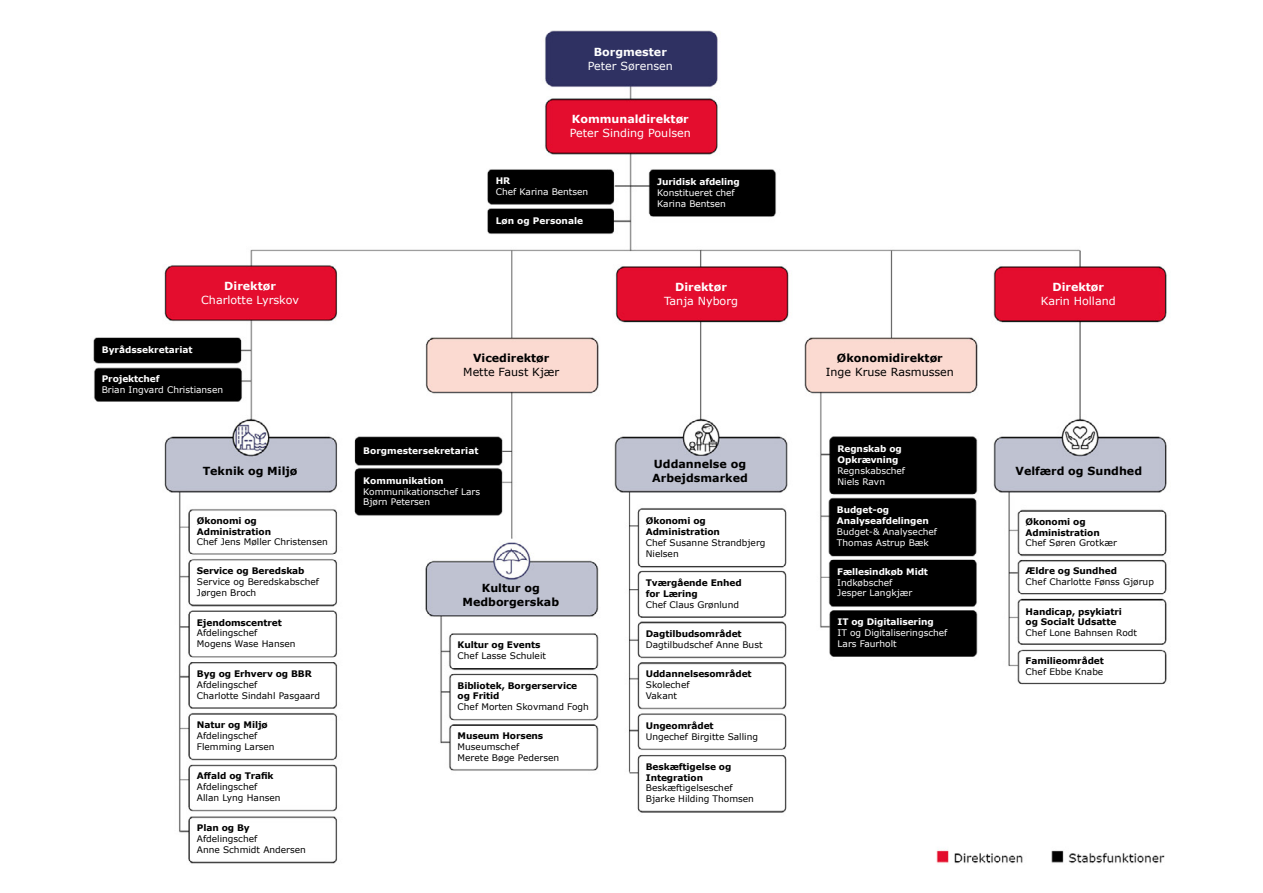
<style>
.page{position:relative;width:1263px;height:893px;background:#fff}
.page>*{position:absolute;margin:0;border:0;box-sizing:border-box;transform-origin:0 0}
.t1{font:700 11.1px/14px "Verdana";color:#000}
.t2{font:11.1px "Verdana";color:#fff}
.t3{font:700 11.1px "Verdana";color:#fff}
.t4{font:11.1px "Verdana";color:#000}
.t5{font:9px/10.8px "Verdana";color:#000}
.t6{font:700 9px/10.8px "Verdana";letter-spacing:-.01em;color:#000}
.t7{font:9px/10.8px "Verdana";color:#fff}
.t8{font:700 9px/10.8px "Verdana";letter-spacing:-.01em;color:#fff}
</style>
<div class="page">
<img style="left:93px;top:30px;width:1074px;height:834px">
<p class="t3" style="left:224px;top:278px;width:53px">Direktør</p>
<p class="t2" style="left:201px;top:292px;width:99px">Charlotte Lyrskov</p>
<p class="t8" style="left:102px;top:344px;width:92px">Byrådssekretariat</p>
<p class="t8" style="left:102px;top:373px;width:59px">Projektchef</p>
<p class="t7" style="left:102px;top:384px;width:123px">Brian Ingvard Christiansen</p>
<p class="t1" style="left:203px;top:464px;width:96px">Teknik og Miljø</p>
<p class="t6" style="left:197px;top:515px;width:76px">Økonomi og<br>Administration</p>
<p class="t5" style="left:197px;top:537px;width:132px">Chef Jens Møller Christensen</p>
<p class="t6" style="left:197px;top:565px;width:109px">Service og Beredskab</p>
<p class="t5" style="left:197px;top:576px;width:124px">Service og Beredskabschef<br>Jørgen Broch</p>
<p class="t6" style="left:197px;top:617px;width:86px">Ejendomscentret</p>
<p class="t5" style="left:197px;top:628px;width:100px">Afdelingschef<br>Mogens Wase Hansen</p>
<p class="t6" style="left:197px;top:668px;width:116px">Byg og Erhverv og BBR</p>
<p class="t5" style="left:197px;top:679px;width:125px">Afdelingschef<br>Charlotte Sindahl Pasgaard</p>
<p class="t6" style="left:197px;top:719px;width:72px">Natur og Miljø</p>
<p class="t5" style="left:197px;top:730px;width:79px">Afdelingschef<br>Flemming Larsen</p>
<p class="t6" style="left:197px;top:770px;width:78px">Affald og Trafik</p>
<p class="t5" style="left:197px;top:781px;width:85px">Afdelingschef<br>Allan Lyng Hansen</p>
<p class="t6" style="left:197px;top:822px;width:54px">Plan og By</p>
<p class="t5" style="left:197px;top:833px;width:111px">Afdelingschef<br>Anne Schmidt Andersen</p>
<p class="t3" style="left:594px;top:44px;width:75px">Borgmester</p>
<p class="t2" style="left:588px;top:58px;width:86px">Peter Sørensen</p>
<p class="t3" style="left:572px;top:111px;width:119px">Kommunaldirektør</p>
<p class="t2" style="left:570px;top:125px;width:123px">Peter Sinding Poulsen</p>
<p class="t8" style="left:496px;top:176px;width:16px">HR</p>
<p class="t7" style="left:496px;top:186px;width:94px">Chef Karina Bentsen</p>
<p class="t8" style="left:496px;top:215px;width:89px">Løn og Personale</p>
<p class="t1" style="left:473px;top:351px;width:78px">Vicedirektør</p>
<p class="t4" style="left:463px;top:364px;width:97px">Mette Faust Kjær</p>
<p class="t8" style="left:363px;top:445px;width:117px">Borgmestersekretariat</p>
<p class="t8" style="left:363px;top:475px;width:82px">Kommunikation</p>
<p class="t7" style="left:363px;top:486px;width:118px">Kommunikationschef Lars<br>Bjørn Petersen</p>
<p class="t1" style="left:462px;top:581px;width:98px;text-align:center">Kultur og<br>Medborgerskab</p>
<p class="t6" style="left:458px;top:640px;width:84px">Kultur og Events</p>
<p class="t5" style="left:458px;top:650px;width:90px">Chef Lasse Schuleit</p>
<p class="t6" style="left:458px;top:680px;width:121px">Bibliotek, Borgerservice og Fritid</p>
<p class="t5" style="left:458px;top:702px;width:133px">Chef Morten Skovmand Fogh</p>
<p class="t6" style="left:458px;top:730px;width:87px">Museum Horsens</p>
<p class="t5" style="left:458px;top:741px;width:103px">Museumschef<br>Merete Bøge Pedersen</p>
<p class="t8" style="left:657px;top:176px;width:84px">Juridisk afdeling</p>
<p class="t7" style="left:657px;top:187px;width:79px">Konstitueret chef<br>Karina Bentsen</p>
<p class="t3" style="left:675px;top:279px;width:53px">Direktør</p>
<p class="t2" style="left:664px;top:293px;width:75px">Tanja Nyborg</p>
<p class="t1" style="left:652px;top:457px;width:97px">Uddannelse og<br>Arbejdsmarked</p>
<p class="t6" style="left:646px;top:515px;width:76px">Økonomi og<br>Administration</p>
<p class="t5" style="left:646px;top:537px;width:121px">Chef Susanne Strandbjerg<br>Nielsen</p>
<p class="t6" style="left:646px;top:577px;width:97px">Tværgående Enhed for Læring</p>
<p class="t5" style="left:646px;top:599px;width:95px">Chef Claus Grønlund</p>
<p class="t6" style="left:646px;top:628px;width:97px">Dagtilbudsområdet</p>
<p class="t5" style="left:646px;top:639px;width:118px">Dagtilbudschef Anne Bust</p>
<p class="t6" style="left:646px;top:668px;width:107px">Uddannelsesområdet</p>
<p class="t5" style="left:646px;top:679px;width:45px">Skolechef<br>Vakant</p>
<p class="t6" style="left:646px;top:720px;width:69px">Ungeområdet</p>
<p class="t5" style="left:646px;top:731px;width:114px">Ungechef Birgitte Salling</p>
<p class="t6" style="left:646px;top:761px;width:87px">Beskæftigelse og<br>Integration</p>
<p class="t5" style="left:646px;top:783px;width:110px">Beskæftigelseschef<br>Bjarke Hilding Thomsen</p>
<p class="t1" style="left:837px;top:351px;width:107px">Økonomidirektør</p>
<p class="t4" style="left:826px;top:364px;width:130px">Inge Kruse Rasmussen</p>
<p class="t8" style="left:837px;top:443px;width:66px">Regnskab og<br>Opkrævning</p>
<p class="t7" style="left:837px;top:465px;width:69px">Regnskabschef<br>Niels Ravn</p>
<p class="t8" style="left:837px;top:504px;width:93px">Budget-og<br>Analyseafdelingen</p>
<p class="t7" style="left:837px;top:526px;width:102px">Budget-&amp; Analysechef<br>Thomas Astrup Bæk</p>
<p class="t8" style="left:837px;top:566px;width:92px">Fællesindkøb Midt</p>
<p class="t7" style="left:837px;top:577px;width:77px">Indkøbschef<br>Jesper Langkjær</p>
<p class="t8" style="left:837px;top:616px;width:98px">IT og Digitalisering</p>
<p class="t7" style="left:837px;top:627px;width:111px">IT og Digitaliseringschef<br>Lars Faurholt</p>
<p class="t3" style="left:1052px;top:279px;width:53px">Direktør</p>
<p class="t2" style="left:1041px;top:293px;width:76px">Karin Holland</p>
<p class="t1" style="left:1015px;top:464px;width:128px">Velfærd og Sundhed</p>
<p class="t6" style="left:1025px;top:516px;width:76px">Økonomi og<br>Administration</p>
<p class="t5" style="left:1025px;top:538px;width:93px">Chef Søren Grotkær</p>
<p class="t6" style="left:1025px;top:565px;width:93px">Ældre og Sundhed</p>
<p class="t5" style="left:1025px;top:576px;width:130px">Chef Charlotte Fønss Gjørup</p>
<p class="t6" style="left:1025px;top:606px;width:98px">Handicap, psykiatri og Socialt Udsatte</p>
<p class="t5" style="left:1025px;top:627px;width:113px">Chef Lone Bahnsen Rodt</p>
<p class="t6" style="left:1025px;top:655px;width:80px">Familieområdet</p>
<p class="t5" style="left:1025px;top:666px;width:79px">Chef Ebbe Knabe</p>
</div>
